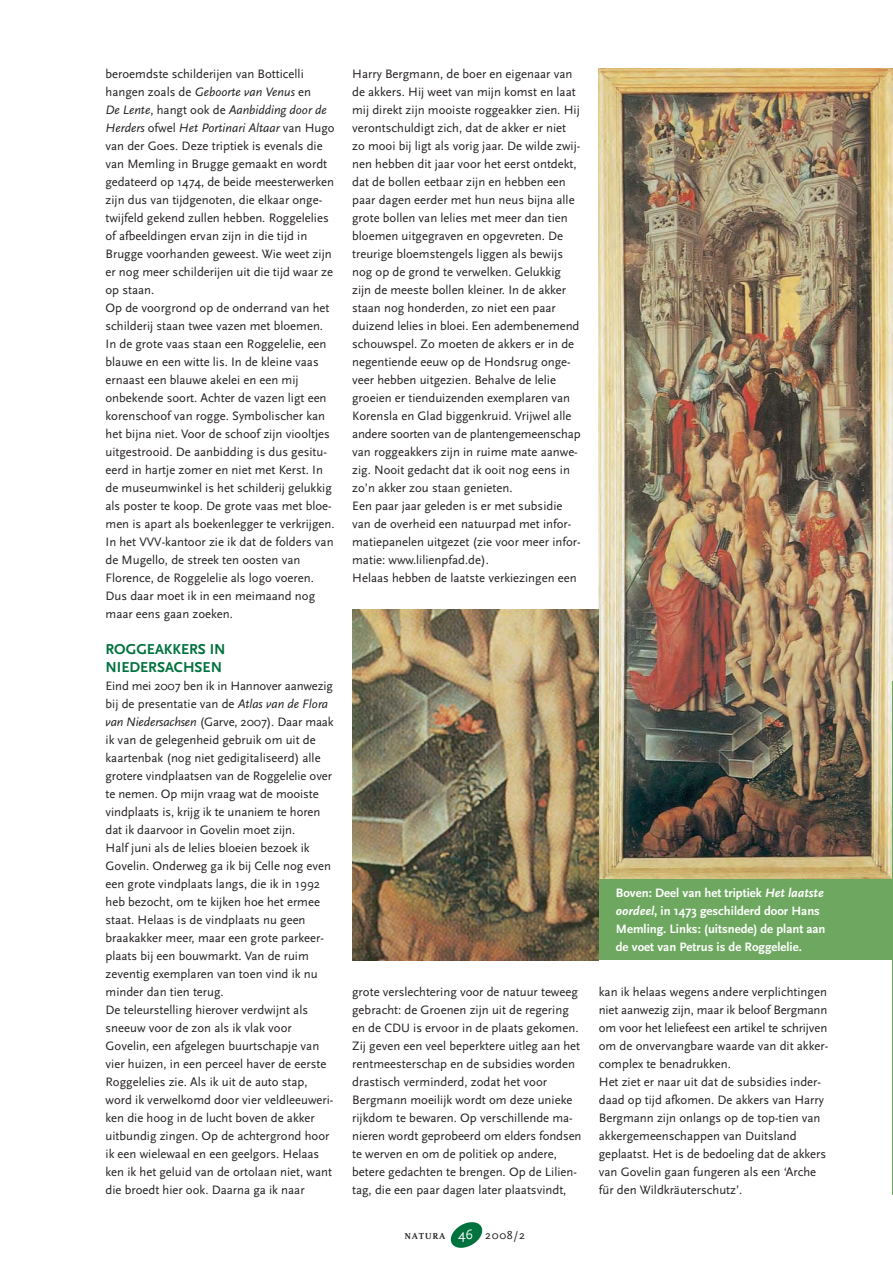
<style>
.page{position:relative;width:893px;height:1263px;background:#fff}
.page>*{position:absolute;margin:0;border:0;box-sizing:border-box;transform-origin:0 0}
.t1{font:700 15px/18px "Scala Sans";color:#00723e}
.t2{font:12.75px/18px "Scala Sans";color:#231f20}
.t3{font:700 12.75px/18px "Scala Sans";color:#fff}
.t4{font:700 9px "FF Scala";letter-spacing:.08em;color:#231f20}
.s1{font-style:italic}
.s2{font-family:"Scala Sans";font-weight:400;font-size:14.25px;color:#fff}
.s3{font-family:"Scala Sans";font-weight:400;font-size:12px}
</style>
<div class="page">
<svg style="left:450px;top:1222px;width:33px;height:26px"></svg>
<img style="left:599px;top:69px;width:293px;height:810px">
<hr style="left:892px;top:681px;width:1px;height:514px;background:#6ea860">
<div style="left:599px;top:879px;width:293px;height:81px;background:#6ea860"></div>
<img style="left:352px;top:609px;width:246px;height:351px">
<p class="t2" style="left:106px;top:66px;width:231px">beroemdste schilderijen van Botticelli hangen zoals de <span class="s1">Geboorte van Venus</span> en<br><span class="s1">De Lente</span>, hangt ook de <span class="s1">Aanbidding door de Herders</span> ofwel <span class="s1">Het Portinari Altaar</span> van Hugo van der Goes. Deze triptiek is evenals die van Memling in Brugge gemaakt en wordt gedateerd op 1474, de beide meesterwerken zijn dus van tijdgenoten, die elkaar onge&shy;twijfeld gekend zullen hebben. Roggelelies of afbeeldingen ervan zijn in die tijd in Brugge voorhanden geweest. Wie weet zijn er nog meer schilderijen uit die tijd waar ze op staan.<br>Op de voorgrond op de onderrand van het schilderij staan twee vazen met bloemen.<br>In de grote vaas staan een Roggelelie, een blauwe en een witte lis. In de kleine vaas ernaast een blauwe akelei en een mij onbekende soort. Achter de vazen ligt een korenschoof van rogge. Symbolischer kan het bijna niet. Voor de schoof zijn viooltjes uitgestrooid. De aanbidding is dus gesitu&shy;eerd in hartje zomer en niet met Kerst. In de museumwinkel is het schilderij gelukkig als poster te koop. De grote vaas met bloe&shy;men is apart als boekenlegger te verkrijgen.<br>In het VVV-kantoor zie ik dat de folders van de Mugello, de streek ten oosten van Florence, de Roggelelie als logo voeren.<br>Dus daar moet ik in een meimaand nog maar eens gaan zoeken.</p>
<p class="t1" style="left:106px;top:641px;width:122px">ROGGEAKKERS IN<br>NIEDERSACHSEN</p>
<p class="t2" style="left:106px;top:678px;width:230px">Eind mei 2007 ben ik in Hannover aanwezig bij de presentatie van de <span class="s1">Atlas van de Flora van Niedersachsen</span> (Garve, 2007). Daar maak ik van de gelegenheid gebruik om uit de kaartenbak (nog niet gedigitaliseerd) alle grotere vindplaatsen van de Roggelelie over te nemen. Op mijn vraag wat de mooiste vindplaats is, krijg ik te unaniem te horen dat ik daarvoor in Govelin moet zijn.<br>Half juni als de lelies bloeien bezoek ik Govelin. Onderweg ga ik bij Celle nog even een grote vindplaats langs, die ik in 1992 heb bezocht, om te kijken hoe het ermee staat. Helaas is de vindplaats nu geen braakakker meer, maar een grote parkeer&shy;plaats bij een bouwmarkt. Van de ruim zeventig exemplaren van toen vind ik nu minder dan tien terug.<br>De teleurstelling hierover verdwijnt als sneeuw voor de zon als ik vlak voor Govelin, een afgelegen buurtschapje van vier huizen, in een perceel haver de eerste Roggelelies zie. Als ik uit de auto stap, word ik verwelkomd door vier veldleeuweri&shy;ken die hoog in de lucht boven de akker uitbundig zingen. Op de achtergrond hoor ik een wielewaal en een geelgors. Helaas ken ik het geluid van de ortolaan niet, want die broedt hier ook. Daarna ga ik naar</p>
<p class="t2" style="left:352px;top:66px;width:230px">Harry Bergmann, de boer en eigenaar van de akkers. Hij weet van mijn komst en laat mij direkt zijn mooiste roggeakker zien. Hij verontschuldigt zich, dat de akker er niet zo mooi bij ligt als vorig jaar. De wilde zwij&shy;nen hebben dit jaar voor het eerst ontdekt, dat de bollen eetbaar zijn en hebben een paar dagen eerder met hun neus bijna alle grote bollen van lelies met meer dan tien bloemen uitgegraven en opgevreten. De treurige bloemstengels liggen als bewijs nog op de grond te verwelken. Gelukkig zijn de meeste bollen kleiner. In de akker staan nog honderden, zo niet een paar duizend lelies in bloei. Een adembenemend schouwspel. Zo moeten de akkers er in de negentiende eeuw op de Hondsrug onge&shy;veer hebben uitgezien. Behalve de lelie groeien er tienduizenden exemplaren van Korensla en Glad biggenkruid. Vrijwel alle andere soorten van de plantengemeenschap van roggeakkers zijn in ruime mate aanwe&shy;zig. Nooit gedacht dat ik ooit nog eens in zo’n akker zou staan genieten.<br>Een paar jaar geleden is er met subsidie van de overheid een natuurpad met infor&shy;matiepanelen uitgezet (zie voor meer infor&shy;matie: www.lilienpfad.de).<br>Helaas hebben de laatste verkiezingen een</p>
<p class="t3" style="left:616px;top:885px;width:211px">Boven: Deel van het triptiek <span class="s1">Het laatste oordeel</span>, in 1473 geschilderd door Hans Memling. Links: (uitsnede) de plant aan de voet van Petrus is de Roggelelie.</p>
<p class="t2" style="left:352px;top:984px;width:231px">grote verslechtering voor de natuur teweeg gebracht: de Groenen zijn uit de regering en de CDU is ervoor in de plaats gekomen.<br>Zij geven een veel beperktere uitleg aan het rentmeesterschap en de subsidies worden drastisch verminderd, zodat het voor Bergmann moeilijk wordt om deze unieke rijkdom te bewaren. Op verschillende ma&shy;nieren wordt geprobeerd om elders fondsen te werven en om de politiek op andere, betere gedachten te brengen. Op de Lilien&shy;tag, die een paar dagen later plaatsvindt,</p>
<p class="t2" style="left:599px;top:984px;width:231px">kan ik helaas wegens andere verplichtingen niet aanwezig zijn, maar ik beloof Bergmann om voor het leliefeest een artikel te schrijven om de onvervangbare waarde van dit akker&shy;complex te benadrukken.<br>Het ziet er naar uit dat de subsidies inder&shy;daad op tijd afkomen. De akkers van Harry Bergmann zijn onlangs op de top-tien van akkergemeenschappen van Duitsland geplaatst. Het is de bedoeling dat de akkers van Govelin gaan fungeren als een ‘Arche für den Wildkräuterschutz’.</p>
<p class="t4" style="left:405px;top:1233px;width:122px">NATURA <span class="s2">46</span> <span class="s3">2008/2</span></p>
</div>
